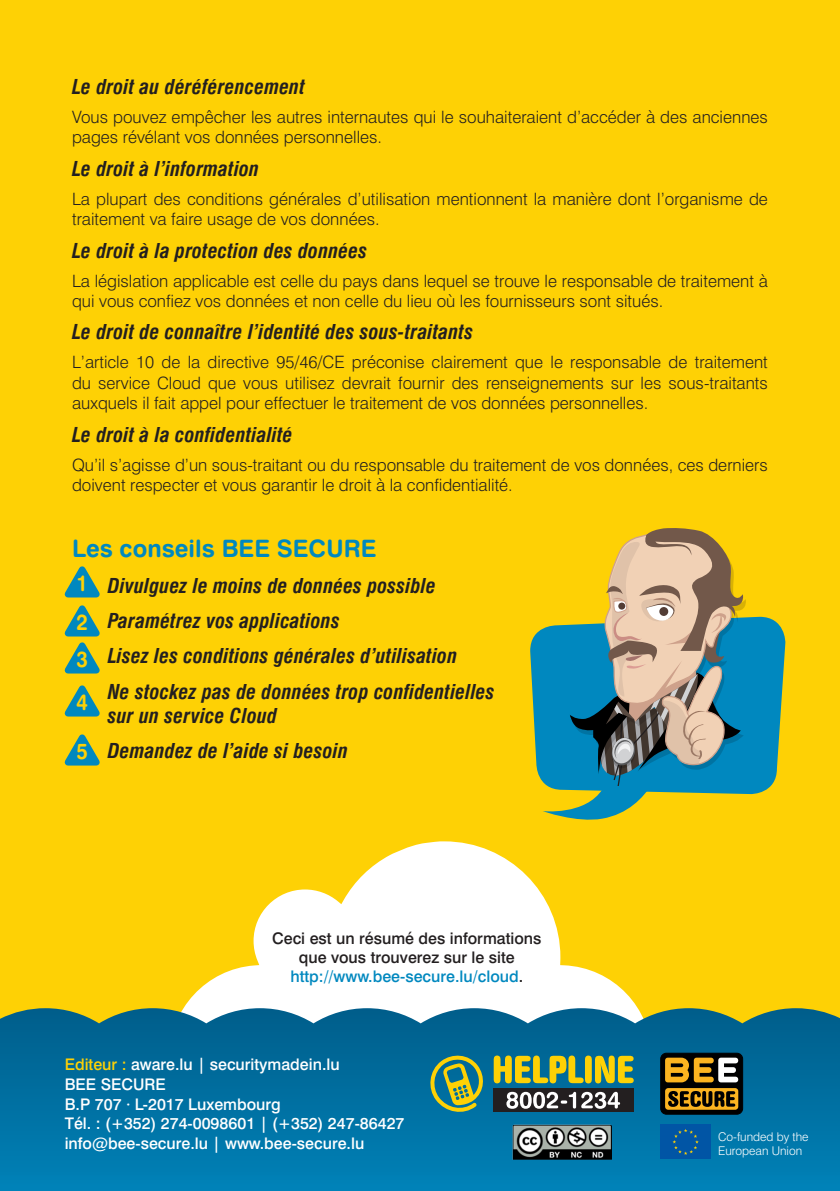
<style>
.page{position:relative;width:840px;height:1191px;background:#fff}
.page>*{position:absolute;margin:0;border:0;box-sizing:border-box;transform-origin:0 0}
.t1{font:24px "Swiss 721 BT Bold Rounded";color:#0088bf}
.t2{font:22.2px "Swiss 721 BT Bold Rounded";color:#fed105;scale:.9 1}
.t3{font:italic 700 condensed 20px "Swiss 721 BT";letter-spacing:.01em;color:#231f20}
.t4{font:300 17px/20.4px "Swiss 721 BT";color:#231f20}
.t5{font:500 16px "Swiss 721 BT";color:#fff}
.t6{font:500 16px/19.2px "Swiss 721 BT";color:#0088bf;text-align:center}
.t7{font:500 16px "Swiss 721 BT";color:#231f20}
.t8{font:300 12px "Swiss 721 BT";color:#fff}
.s1{color:#231f20}
.s2{color:#fed105}
</style>
<div class="page">
<div style="left:0;top:0;width:839px;height:1191px;background:#fed105"></div>
<svg style="left:183px;top:841px;width:455px;height:167px;fill:#fff"></svg>
<svg style="left:0;top:1008px;width:839px;height:183px;background:#0874a1"></svg>
<div style="left:659px;top:1124px;width:51px;height:35px;background:#0155a5"></div>
<svg style="left:672px;top:1129px;width:26px;height:25px"></svg>
<div style="left:660px;top:1053px;width:82px;height:61px;background:#000001;border-radius:6px"></div>
<div style="left:659px;top:1052px;width:83px;height:62px;border:1px solid #000001;border-radius:6px"></div>
<svg style="left:664px;top:1088px;width:73px;height:21px"></svg>
<svg style="left:667px;top:1091px;width:67px;height:15px"></svg>
<svg style="left:665px;top:1057px;width:73px;height:25px"></svg>
<img style="left:512px;top:1124px;width:98px;height:35px">
<div style="left:493px;top:1088px;width:140px;height:24px;background:#231f20"></div>
<svg style="left:493px;top:1055px;width:140px;height:28px"></svg>
<svg style="left:427px;top:1052px;width:58px;height:63px"></svg>
<svg style="left:506px;top:1091px;width:69px;height:17px"></svg>
<svg style="left:581px;top:1091px;width:38px;height:17px"></svg>
<svg style="left:530px;top:617px;width:255px;height:177px;fill:#0088bf"></svg>
<svg style="left:542px;top:528px;width:202px;height:292px"></svg>
<svg style="left:64px;top:566px;width:36px;height:151px"></svg>
<svg style="left:64px;top:734px;width:36px;height:32px"></svg>
<p class="t3" style="left:72px;top:75px;width:234px">Le droit au déréférencement</p>
<p class="t4" style="left:72px;top:106px;width:697px">Vous pouvez empêcher les autres internautes qui le souhaiteraient d’accéder à des anciennes pages révélant vos données personnelles.</p>
<p class="t3" style="left:72px;top:156px;width:188px">Le droit à l’information</p>
<p class="t4" style="left:72px;top:188px;width:697px">La plupart des conditions générales d’utilisation mentionnent la manière dont l’organisme de traitement va faire usage de vos données.</p>
<p class="t3" style="left:72px;top:238px;width:296px">Le droit à la protection des données</p>
<p class="t4" style="left:72px;top:270px;width:696px">La législation applicable est celle du pays dans lequel se trouve le responsable de traitement à qui vous confiez vos données et non celle du lieu où les fournisseurs sont situés.</p>
<p class="t3" style="left:72px;top:320px;width:402px">Le droit de connaître l’identité des sous-traitants</p>
<p class="t4" style="left:72px;top:352px;width:697px;text-align:justify">L’article 10 de la directive 95/46/CE préconise clairement que le responsable de traitement du service Cloud que vous utilisez devrait fournir des renseignements sur les sous-traitants auxquels il fait appel pour effectuer le traitement de vos données personnelles.</p>
<p class="t3" style="left:72px;top:422px;width:222px">Le droit à la confidentialité</p>
<p class="t4" style="left:72px;top:454px;width:696px">Qu’il s’agisse d’un sous-traitant ou du responsable du traitement de vos données, ces derniers doivent respecter et vous garantir le droit à la confidentialité.</p>
<p class="t1" style="left:72px;top:533px;width:306px">Les conseils BEE SECURE</p>
<p class="t3" style="left:108px;top:573px;width:329px">Divulguez le moins de données possible</p>
<p class="t3" style="left:108px;top:609px;width:233px">Paramétrez vos applications</p>
<p class="t3" style="left:108px;top:644px;width:351px">Lisez les conditions générales d’utilisation</p>
<p class="t3" style="left:108px;top:679px;width:388px">Ne stockez pas de données trop confidentielles</p>
<p class="t3" style="left:108px;top:703px;width:171px">sur un service Cloud</p>
<p class="t3" style="left:108px;top:739px;width:241px">Demandez de l’aide si besoin</p>
<p class="t2" style="left:76px;top:569px;width:14px">1</p>
<p class="t2" style="left:76px;top:608px;width:14px">2</p>
<p class="t2" style="left:76px;top:645px;width:14px">3</p>
<p class="t2" style="left:76px;top:688px;width:14px">4</p>
<p class="t2" style="left:76px;top:737px;width:14px">5</p>
<p class="t7" style="left:272px;top:928px;width:271px">Ceci est un résumé des informations</p>
<p class="t6" style="left:290px;top:947px;width:234px"><span class="s1">que vous trouverez sur le site </span>http://www.bee-secure.lu/cloud<span class="s1">.</span></p>
<p class="t5" style="left:65px;top:1054px;width:276px"><span class="s2">Editeur :</span> aware.lu | securitymadein.lu</p>
<p class="t5" style="left:65px;top:1074px;width:103px">BEE SECURE</p>
<p class="t5" style="left:65px;top:1094px;width:217px">B.P 707 · L-2017 Luxembourg</p>
<p class="t5" style="left:65px;top:1113px;width:341px">Tél. : (+352) 274-0098601 | (+352) 247-86427</p>
<p class="t5" style="left:65px;top:1133px;width:301px">info@bee-secure.lu | www.bee-secure.lu</p>
<p class="t8" style="left:717px;top:1129px;width:92px">Co-funded by the</p>
<p class="t8" style="left:717px;top:1143px;width:86px">European Union</p>
</div>
